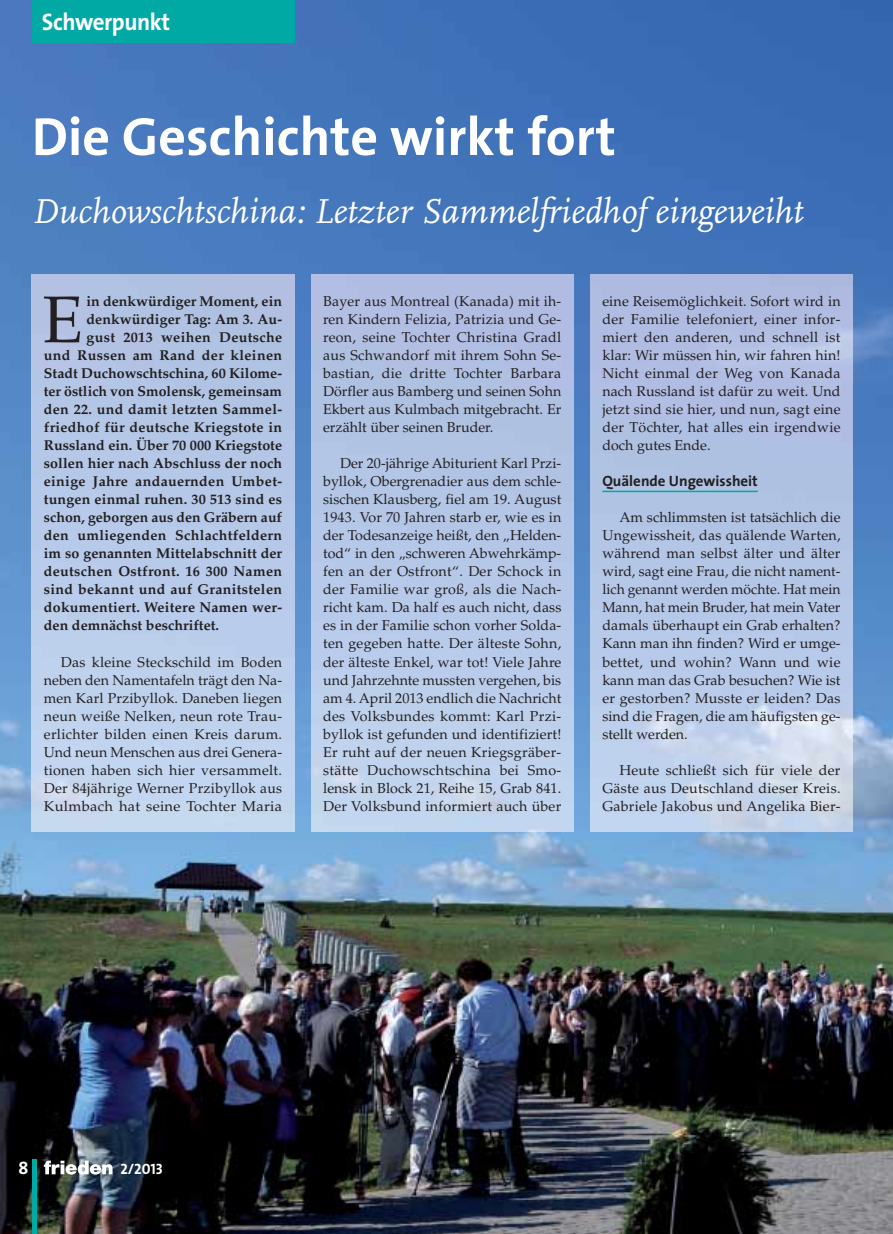
<style>
.page{position:relative;width:893px;height:1234px;background:#fff}
.page>*{position:absolute;margin:0;border:0;box-sizing:border-box;transform-origin:0 0}
.t1{font:66px "Palatino";color:#231f20}
.t2{font:700 54px "The Sans";color:#fff}
.t3{font:italic 36px "Scala";color:#fff}
.t4{font:700 24px "The Sans";letter-spacing:-.02em;color:#fff;scale:.96 1}
.t5{font:18px "The Sans Bold Caps";color:#fff}
.t6{font:700 15px "The Sans";color:#231f20}
.t7{font:15px "The Sans Bold Caps";color:#fff}
.t8{font:14.25px/18px "Palatino";letter-spacing:.015em;color:#231f20;text-align:justify}
.t9{font:700 14.25px "Palatino";letter-spacing:.01em;color:#231f20}
</style>
<div class="page">
<img style="left:0;top:0;width:893px;height:1233px">
<div style="left:32px;top:0;width:262px;height:43px;background:#00a9a4"></div>
<img style="left:311px;top:274px;width:262px;height:557px">
<img style="left:590px;top:274px;width:263px;height:557px">
<hr style="left:602px;top:490px;width:156px;height:2px;background:#00a9a4">
<img style="left:32px;top:274px;width:262px;height:557px">
<hr style="left:32px;top:1159px;width:4px;height:74px;background:#00a9a4">
<svg style="left:44px;top:1160px;width:69px;height:14px"></svg>
<h3 class="t4" style="left:42px;top:13px;width:135px">Schwerpunkt</h3>
<h2 class="t2" style="left:32px;top:116px;width:585px">Die Geschichte wirkt fort</h2>
<h3 class="t3" style="left:32px;top:197px;width:773px">Duchowschtschina: Letzter Sammelfriedhof eingeweiht</h3>
<p class="t9" style="left:87px;top:296px;width:197px">in denkwürdiger Moment, ein</p>
<p class="t9" style="left:87px;top:314px;width:197px">denkwürdiger Tag: Am 3. Au -</p>
<p class="t9" style="left:87px;top:332px;width:197px">gust 2013 weihen Deutsche</p>
<p class="t9" style="left:44px;top:350px;width:240px">und Russen am Rand der kleinen</p>
<p class="t9" style="left:44px;top:368px;width:240px">Stadt Duchowschtschina, 60 Kilome-</p>
<p class="t9" style="left:44px;top:386px;width:240px">ter östlich von Smolensk, gemeinsam</p>
<p class="t9" style="left:44px;top:404px;width:240px">den 22. und damit letzten Sammel-</p>
<p class="t9" style="left:44px;top:422px;width:240px">friedhof für deutsche Kriegstote in</p>
<p class="t9" style="left:44px;top:440px;width:240px">Russland ein. Über 70 000 Kriegstote</p>
<p class="t9" style="left:44px;top:458px;width:240px">sollen hier nach Abschluss der noch</p>
<p class="t9" style="left:44px;top:476px;width:240px">einige Jahre andauernden Umbet-</p>
<p class="t9" style="left:44px;top:494px;width:240px">tungen einmal ruhen. 30 513 sind es</p>
<p class="t9" style="left:44px;top:512px;width:240px">schon, geborgen aus den Gräbern auf</p>
<p class="t9" style="left:44px;top:530px;width:240px">den umliegenden Schlachtfeldern</p>
<p class="t9" style="left:44px;top:548px;width:240px">im so genannten Mittelabschnitt der</p>
<p class="t9" style="left:44px;top:566px;width:240px">deutschen Ostfront. 16 300 Namen</p>
<p class="t9" style="left:44px;top:584px;width:240px">sind bekannt und auf Granitstelen</p>
<p class="t9" style="left:44px;top:602px;width:240px">dokumentiert. Weitere Namen wer-</p>
<p class="t9" style="left:44px;top:620px;width:177px">den demnächst beschriftet.</p>
<p class="t8" style="left:44px;top:654px;width:240px;text-indent:17px">Das kleine Steckschild im Boden ne ben den Namentafeln trägt den Na - men Karl Przibyllok. Daneben liegen neun weiße Nelken, neun rote Trau - erlichter bilden einen Kreis darum.<br>Und neun Menschen aus drei Genera&shy;tionen haben sich hier versammelt.<br>Der 84jährige Werner Przibyllok aus Kulmbach hat seine Tochter Maria</p>
<h1 class="t1" style="left:42px;top:294px;width:42px">E</h1>
<p class="t8" style="left:323px;top:294px;width:240px">Bayer aus Montreal (Kanada) mit ih - ren Kindern Felizia, Patrizia und Ge - reon, seine Tochter Christina Gradl aus Schwandorf mit ihrem Sohn Se - bastian, die dritte Tochter Barbara Dörf ler aus Bamberg und seinen Sohn Ek bert aus Kulmbach mitgebracht. Er erzählt über seinen Bruder.</p>
<p class="t8" style="left:323px;top:456px;width:240px;text-indent:17px">Der 20-jährige Abiturient Karl Przi&shy;byllok, Obergrenadier aus dem schle&shy;sischen Klausberg, fiel am 19. August 1943. Vor 70 Jahren starb er, wie es in der Todesanzeige heißt, den „Helden - tod“ in den „schweren Abwehrkämp&shy;fen an der Ostfront“. Der Schock in der Familie war groß, als die Nach&shy;richt kam. Da half es auch nicht, dass es in der Familie schon vorher Solda&shy;ten gegeben hatte. Der älteste Sohn, der älteste Enkel, war tot! Viele Jahre und Jahrzehnte mussten vergehen, bis am 4. April 2013 endlich die Nachricht des Volksbundes kommt: Karl Przi - byl lok ist gefunden und identifiziert!<br>Er ruht auf der neuen Kriegsgräber&shy;stätte Duchowschtschina bei Smo&shy;lensk in Block 21, Reihe 15, Grab 841.<br>Der Volks bund informiert auch über</p>
<p class="t8" style="left:602px;top:294px;width:240px">eine Reisemöglichkeit. Sofort wird in der Fa milie telefoniert, einer infor&shy;miert den anderen, und schnell ist klar: Wir müssen hin, wir fahren hin!<br>Nicht einmal der Weg von Kanada nach Russland ist dafür zu weit. Und jetzt sind sie hier, und nun, sagt eine der Töchter, hat alles ein irgendwie doch gutes Ende.</p>
<p class="t6" style="left:602px;top:475px;width:157px">Quälende Ungewissheit</p>
<p class="t8" style="left:602px;top:510px;width:240px;text-indent:17px">Am schlimmsten ist tatsächlich die Un gewissheit, das quälende Warten, wäh rend man selbst älter und älter wird, sagt eine Frau, die nicht na ment - lich genannt werden möchte. Hat mein Mann, hat mein Bruder, hat mein Vater damals überhaupt ein Grab er hal ten?<br>Kann man ihn finden? Wird er umge&shy;bettet, und wohin? Wann und wie kann man das Grab besuchen? Wie ist er gestorben? Musste er leiden? Das sind die Fragen, die am häufigsten ge - stellt werden.</p>
<p class="t8" style="left:602px;top:762px;width:240px;text-indent:17px">Heute schließt sich für viele der Gäste aus Deutschland dieser Kreis.<br>Gabriele Ja kobus und Angelika Bier-</p>
<p class="t5" style="left:19px;top:1157px;width:12px">8</p>
<p class="t7" style="left:120px;top:1160px;width:44px">2/2013</p>
</div>
